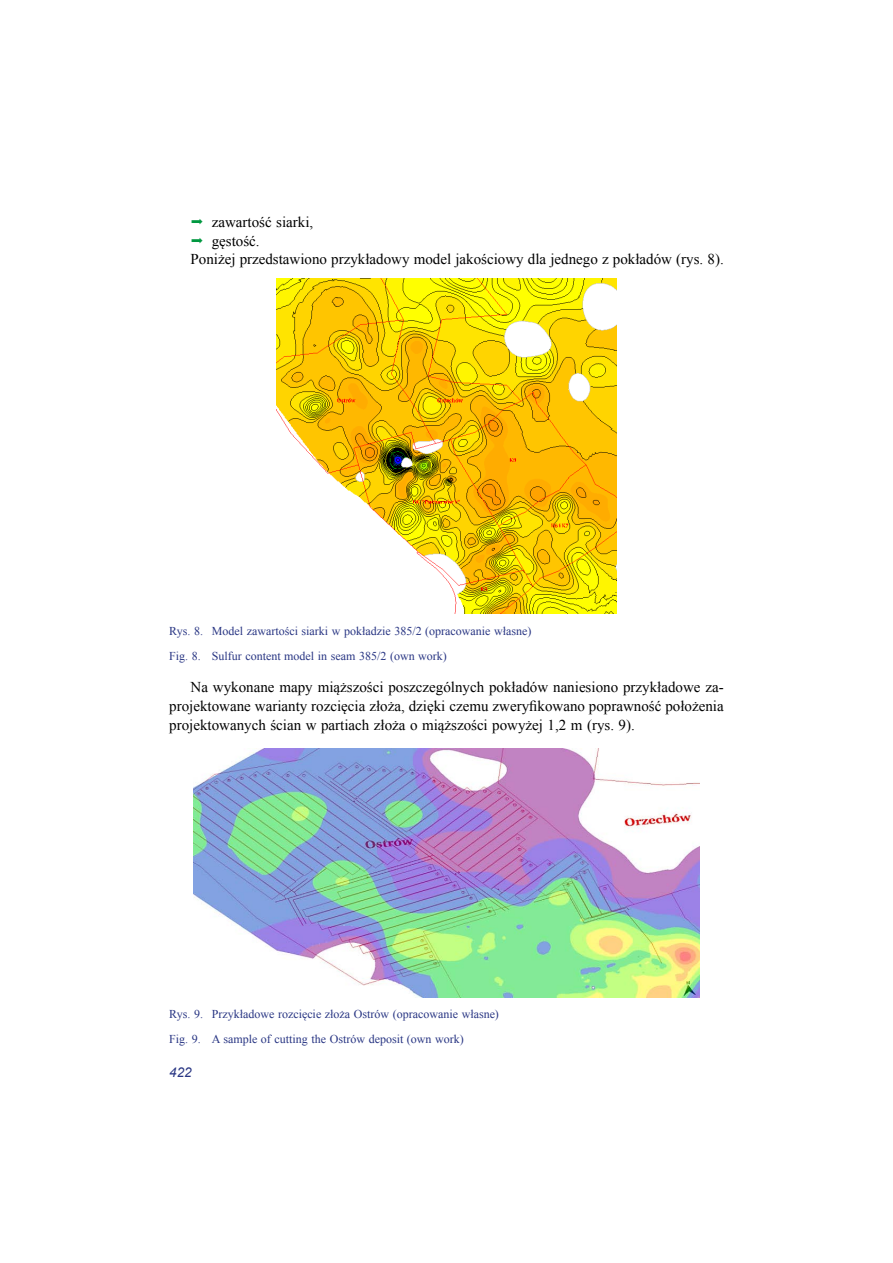
<style>
.page{position:relative;width:893px;height:1263px;background:#fff}
.page>*{position:absolute;margin:0;border:0;box-sizing:border-box;transform-origin:0 0}
.t1{font:15px/18.6px "Times New Roman";color:#000;text-align:justify}
.t2{font:italic 13.5px "Arial";color:#283583}
.t3{font:12px/25px "Times New Roman";color:#283583}
</style>
<div class="page">
<img style="left:276px;top:278px;width:341px;height:335px">
<img style="left:194px;top:748px;width:505px;height:249px">
<p class="t1" style="left:212px;top:213px;width:103px">zawartość siarki,</p>
<p class="t1" style="left:212px;top:231px;width:49px">gęstość.</p>
<p class="t1" style="left:190px;top:250px;width:535px">Poniżej przedstawiono przykładowy model jakościowy dla jednego z pokładów (rys. 8).</p>
<p class="t3" style="left:169px;top:618px;width:364px">Rys. 8. Model zawartości siarki w pokładzie 385/2 (opracowanie własne)<br>Fig. 8. Sulfur content model in seam 385/2 (own work)</p>
<p class="t1" style="left:169px;top:678px;width:556px;text-indent:21px">Na wykonane mapy miąższości poszczególnych pokładów naniesiono przykładowe za&shy;projektowane warianty rozcięcia złoża, dzięki czemu zweryfikowano poprawność położenia projektowanych ścian w partiach złoża o miąższości powyżej 1,2 m (rys. 9).</p>
<p class="t3" style="left:169px;top:1002px;width:331px">Rys. 9. Przykładowe rozcięcie złoża Ostrów (opracowanie własne)<br>Fig. 9. A sample of cutting the Ostrów deposit (own work)</p>
<p class="t2" style="left:169px;top:1064px;width:24px">422</p>
</div>
